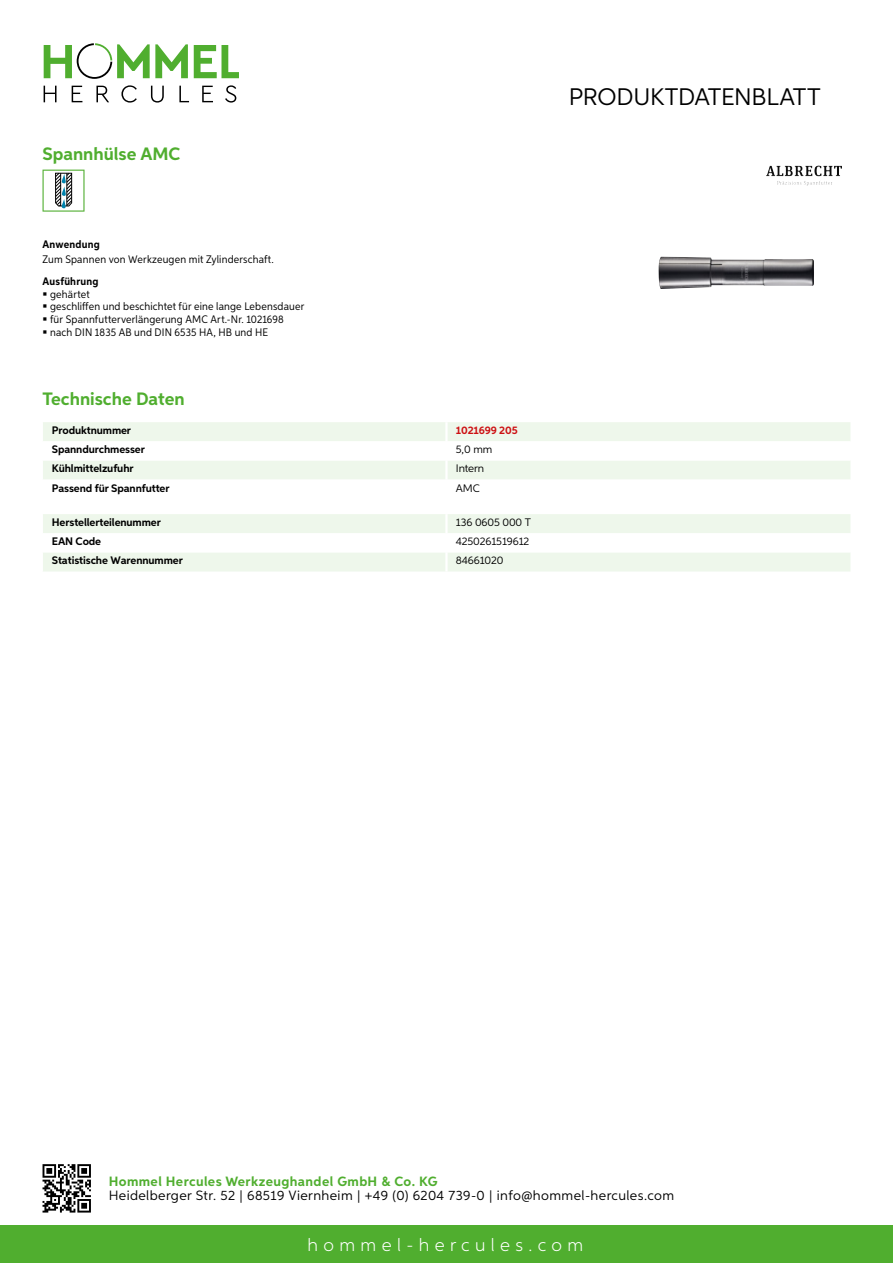
<style>
.page{position:relative;width:893px;height:1263px;background:#fff}
.page>*{position:absolute;margin:0;border:0;box-sizing:border-box;transform-origin:0 0}
.t1{font:24px "Aspira";letter-spacing:-.01em;color:#000}
.t2{font:700 18px "Aspira";color:#50ae2f}
.t3{font:300 18px "Aspira";letter-spacing:.3em;color:#fff}
.t4{font:13.5px "Aspira";letter-spacing:.03em;color:#000}
.t5{font:700 13.5px "Aspira";letter-spacing:.03em;color:#50ae2f}
.t6{font:10.95px/12.8px "Aspira Nar";letter-spacing:.015em;color:#000}
.t7{font:700 10.95px "Aspira";letter-spacing:-.01em;color:#000}
.t8{font:10.95px "Aspira";letter-spacing:-.01em;color:#000}
.t9{font:700 10.95px "Aspira Nar";letter-spacing:.02em;color:#000}
.t10{font:700 10.95px "Aspira";letter-spacing:-.01em;color:#cd1013}
</style>
<div class="page">
<div style="left:0;top:1226px;width:893px;height:37px;background:#50ae2f"></div>
<svg style="left:43px;top:1164px;width:48px;height:48px"></svg>
<svg style="left:194px;top:45px;width:45px;height:33px"></svg>
<svg style="left:44px;top:43px;width:144px;height:36px"></svg>
<svg style="left:44px;top:86px;width:13px;height:16px"></svg>
<svg style="left:72px;top:86px;width:10px;height:16px"></svg>
<svg style="left:96px;top:86px;width:13px;height:16px"></svg>
<svg style="left:121px;top:85px;width:16px;height:18px"></svg>
<svg style="left:151px;top:86px;width:13px;height:17px"></svg>
<svg style="left:179px;top:86px;width:10px;height:16px"></svg>
<svg style="left:202px;top:86px;width:11px;height:16px"></svg>
<svg style="left:225px;top:85px;width:11px;height:18px"></svg>
<div style="left:43px;top:422px;width:807px;height:19px;background:#eef7eb"></div>
<div style="left:43px;top:461px;width:807px;height:18px;background:#eef7eb"></div>
<hr style="left:445px;top:422px;width:3px;height:19px;background:#fff">
<hr style="left:445px;top:460px;width:3px;height:20px;background:#fff">
<svg style="left:43px;top:514px;width:807px;height:57px"></svg>
<hr style="left:445px;top:552px;width:3px;height:19px;background:#fff">
<svg style="left:43px;top:170px;width:42px;height:42px"></svg>
<img style="left:658px;top:257px;width:156px;height:32px">
<img style="left:768px;top:166px;width:54px;height:11px">
<h2 class="t2" style="left:43px;top:142px;width:139px">Spannhülse AMC</h2>
<p class="t9" style="left:43px;top:237px;width:59px">Anwendung</p>
<p class="t6" style="left:43px;top:252px;width:233px">Zum Spannen von Werkzeugen mit Zylinderschaft.</p>
<p class="t9" style="left:43px;top:274px;width:58px">Ausführung</p>
<p class="t6" style="left:50px;top:287px;width:256px">gehärtet<br>geschliffen und beschichtet für eine lange Lebensdauer für Spannfutterverlängerung AMC Art.-Nr. 1021698 nach DIN 1835 AB und DIN 6535 HA, HB und HE</p>
<h2 class="t2" style="left:43px;top:388px;width:144px">Technische Daten</h2>
<p class="t7" style="left:52px;top:424px;width:81px">Produktnummer</p>
<p class="t10" style="left:456px;top:424px;width:63px">1021699 205</p>
<p class="t7" style="left:52px;top:443px;width:95px">Spanndurchmesser</p>
<p class="t8" style="left:456px;top:443px;width:38px">5,0 mm</p>
<p class="t7" style="left:52px;top:462px;width:83px">Kühlmittelzufuhr</p>
<p class="t8" style="left:456px;top:462px;width:30px">Intern</p>
<p class="t7" style="left:52px;top:481px;width:119px">Passend für Spannfutter</p>
<p class="t8" style="left:456px;top:481px;width:25px">AMC</p>
<p class="t7" style="left:52px;top:515px;width:111px">Herstellerteilenummer</p>
<p class="t8" style="left:456px;top:516px;width:76px">136 0605 000 T</p>
<p class="t7" style="left:52px;top:535px;width:51px">EAN Code</p>
<p class="t8" style="left:456px;top:535px;width:75px">4250261519612</p>
<p class="t7" style="left:52px;top:554px;width:132px">Statistische Warennummer</p>
<p class="t8" style="left:456px;top:554px;width:49px">84661020</p>
<h1 class="t1" style="left:569px;top:82px;width:253px">Produktdatenblatt</h1>
<p class="t5" style="left:109px;top:1172px;width:330px">Hommel Hercules Werkzeughandel GmbH &amp; Co. KG</p>
<p class="t4" style="left:109px;top:1187px;width:567px">Heidelberger Str. 52 | 68519 Viernheim | +49 (0) 6204 739-0 | info@hommel-hercules.com</p>
<h2 class="t3" style="left:307px;top:1234px;width:277px">hommel-hercules.com</h2>
</div>
